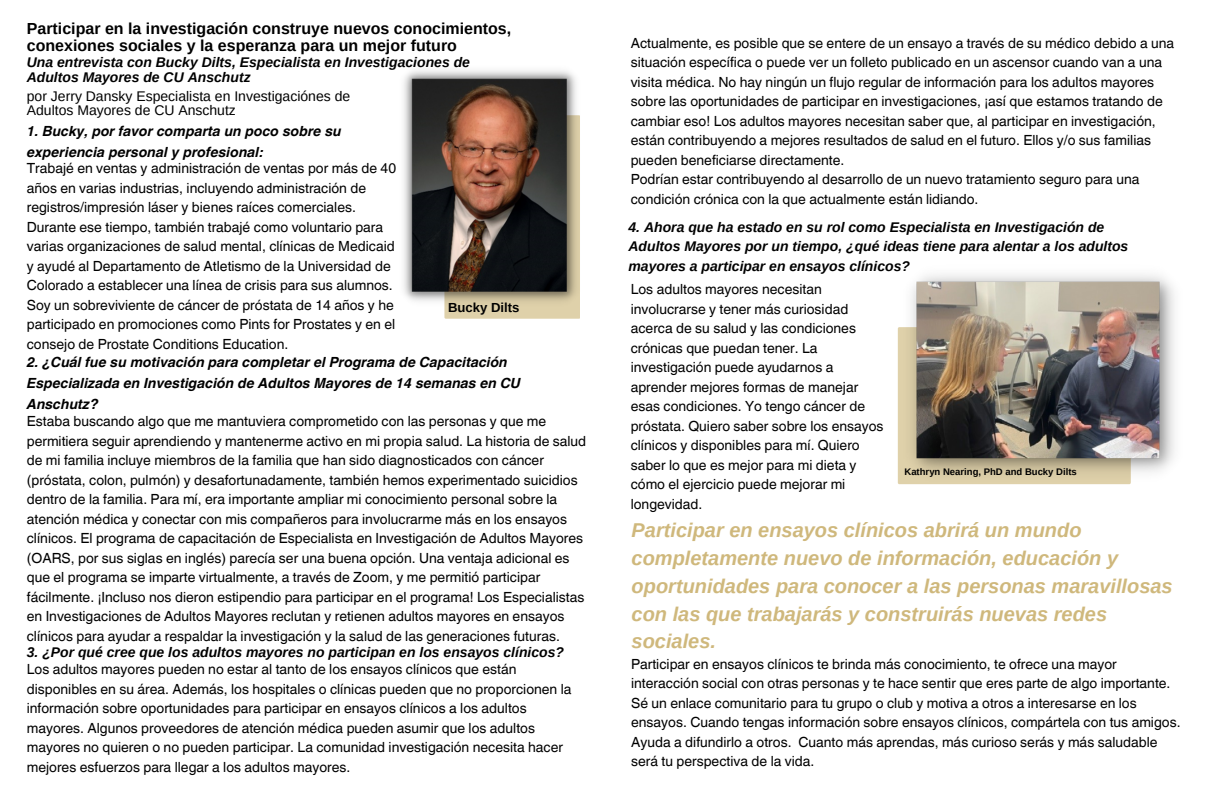
<style>
.page{position:relative;width:1224px;height:792px;background:#fff}
.page>*{position:absolute;margin:0;border:0;box-sizing:border-box;transform-origin:0 0}
.t1{font:italic 700 20px/27.8px "Arimo";color:#cfb87c}
.t2{font:700 16px/17.2px "Arimo";color:#000}
.t3{font:14px/19.5px "Helvetica World";color:#000}
.t4{font:italic 700 14px/19.5px "Arimo";color:#000}
.t5{font:italic 700 14px/21px "Helvetica World";color:#000}
.t6{font:14px/13.5px "Arimo";color:#000}
.t7{font:700 13.1px "Arimo";color:#000}
.t8{font:700 9.5px "Arimo";color:#000}
</style>
<div class="page">
<svg style="left:444px;top:308px;width:136px;height:11px"></svg>
<img style="left:403px;top:70px;width:177px;height:238px">
<img style="left:897px;top:274px;width:278px;height:211px">
<p class="t2" style="left:27px;top:20px;width:486px">Participar en la investigación construye nuevos conocimientos, conexiones sociales y la esperanza para un mejor futuro</p>
<p class="t4" style="left:27px;top:55px;width:445px;line-height:15px">Una entrevista con Bucky Dilts, Especialista en Investigaciones de<br>Adultos Mayores de CU Anschutz</p>
<p class="t6" style="left:27px;top:90px;width:325px">por Jerry Dansky Especialista en Investigaciónes de<br>Adultos Mayores de CU Anschutz</p>
<p class="t5" style="left:27px;top:119px;width:316px">1. Bucky, por favor comparta un poco sobre su experiencia personal y profesional:</p>
<p class="t3" style="left:27px;top:159px;width:371px">Trabajé en ventas y administración de ventas por más de 40 años en varias industrias, incluyendo administración de registros/impresión láser y bienes raíces comerciales.<br>Durante ese tiempo, también trabajé como voluntario para varias organizaciones de salud mental, clínicas de Medicaid y ayudé al Departamento de Atletismo de la Universidad de Colorado a establecer una línea de crisis para sus alumnos.<br>Soy un sobreviviente de cáncer de próstata de 14 años y he participado en promociones como Pints for Prostates y en el consejo de Prostate Conditions Education.</p>
<p class="t7" style="left:448px;top:300px;width:73px">Bucky Dilts</p>
<p class="t5" style="left:27px;top:350px;width:495px">2. ¿Cuál fue su motivación para completar el Programa de Capacitación<br>Especializada en Investigación de Adultos Mayores de 14 semanas en CU<br>Anschutz?</p>
<p class="t3" style="left:27px;top:411px;width:561px">Estaba buscando algo que me mantuviera comprometido con las personas y que me permitiera seguir aprendiendo y mantenerme activo en mi propia salud. La historia de salud de mi familia incluye miembros de la familia que han sido diagnosticados con cáncer (próstata, colon, pulmón) y desafortunadamente, también hemos experimentado suicidios dentro de la familia. Para mí, era importante ampliar mi conocimiento personal sobre la atención médica y conectar con mis compañeros para involucrarme más en los ensayos clínicos. El programa de capacitación de Especialista en Investigación de Adultos Mayores (OARS, por sus siglas en inglés) parecía ser una buena opción. Una ventaja adicional es que el programa se imparte virtualmente, a través de Zoom, y me permitió participar fácilmente. ¡Incluso nos dieron estipendio para participar en el programa! Los Especialistas en Investigaciones de Adultos Mayores reclutan y retienen adultos mayores en ensayos clínicos para ayudar a respaldar la investigación y la salud de las generaciones futuras.</p>
<p class="t4" style="left:27px;top:643px;width:539px">3. ¿Por qué cree que los adultos mayores no participan en los ensayos clínicos?</p>
<p class="t3" style="left:27px;top:659px;width:546px">Los adultos mayores pueden no estar al tanto de los ensayos clínicos que están disponibles en su área. Además, los hospitales o clínicas pueden que no proporcionen la información sobre oportunidades para participar en ensayos clínicos a los adultos mayores. Algunos proveedores de atención médica pueden asumir que los adultos mayores no quieren o no pueden participar. La comunidad investigación necesita hacer mejores esfuerzos para llegar a los adultos mayores.</p>
<p class="t3" style="left:631px;top:33px;width:545px">Actualmente, es posible que se entere de un ensayo a través de su médico debido a una situación específica o puede ver un folleto publicado en un ascensor cuando van a una visita médica. No hay ningún un flujo regular de información para los adultos mayores sobre las oportunidades de participar en investigaciones, ¡así que estamos tratando de cambiar eso! Los adultos mayores necesitan saber que, al participar en investigación, están contribuyendo a mejores resultados de salud en el futuro. Ellos y/o sus familias pueden beneficiarse directamente.<br>Podrían estar contribuyendo al desarrollo de un nuevo tratamiento seguro para una condición crónica con la que actualmente están lidiando.</p>
<p class="t4" style="left:628px;top:217px;width:501px">4. Ahora que ha estado en su rol como Especialista en Investigación de<br>Adultos Mayores por un tiempo, ¿qué ideas tiene para alentar a los adultos mayores a participar en ensayos clínicos?</p>
<p class="t3" style="left:631px;top:280px;width:254px">Los adultos mayores necesitan involucrarse y tener más curiosidad acerca de su salud y las condiciones crónicas que puedan tener. La investigación puede ayudarnos a aprender mejores formas de manejar esas condiciones. Yo tengo cáncer de próstata. Quiero saber sobre los ensayos clínicos y disponibles para mí. Quiero saber lo que es mejor para mi dieta y cómo el ejercicio puede mejorar mi longevidad.</p>
<p class="t8" style="left:905px;top:467px;width:174px">Kathryn Nearing, PhD and Bucky Dilts</p>
<h1 class="t1" style="left:632px;top:517px;width:543px">Participar en ensayos clínicos abrirá un mundo completamente nuevo de información, educación y oportunidades para conocer a las personas maravillosas con las que trabajarás y construirás nuevas redes sociales.</h1>
<p class="t3" style="left:631px;top:654px;width:551px">Participar en ensayos clínicos te brinda más conocimiento, te ofrece una mayor interacción social con otras personas y te hace sentir que eres parte de algo importante.<br>Sé un enlace comunitario para tu grupo o club y motiva a otros a interesarse en los ensayos. Cuando tengas información sobre ensayos clínicos, compártela con tus amigos.<br>Ayuda a difundirlo a otros. Cuanto más aprendas, más curioso serás y más saludable será tu perspectiva de la vida.</p>
</div>
